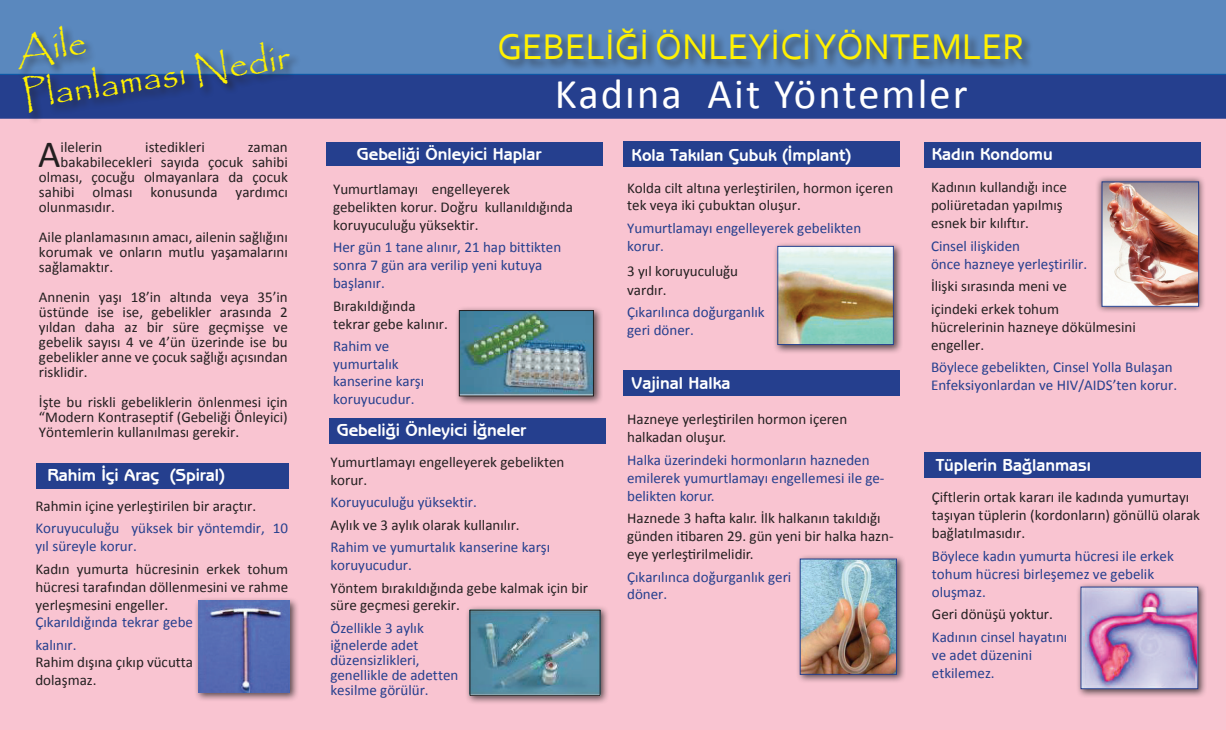
<style>
.page{position:relative;width:1226px;height:730px;background:#f9c4d1}
.page>*{position:absolute;margin:0;border:0;box-sizing:border-box;transform-origin:0 0}
.t1{font:42.5px "Calibri";letter-spacing:.05em;color:#fff}
.t2{font:38.62px "Calibri";color:#231f20}
.t3{font:37.5px "Corbel";color:#fff101}
.t4{font:37.5px/45.8px "Papyrus";color:#fff101}
.t5{font:700 17.5px "Benguiat Gothic IT Cby BT";color:#fff}
.t6{font:15px/18px "Calibri";color:#231f20}
.t7{font:15px/18px "Calibri";color:#253f8e}
</style>
<div class="page">
<div style="left:1px;top:74px;width:1225px;height:44px;background:#253f8e"></div>
<div style="left:0;top:74px;width:1226px;height:45px;border:1px solid #253f8e"></div>
<div style="left:1px;top:0;width:1225px;height:74px;background:#5a88be"></div>
<div style="left:326px;top:142px;width:276px;height:24px;background:#253f8e"></div>
<div style="left:498px;top:27px;width:536px;height:44px;background:#231f20;opacity:.65"></div>
<div style="left:330px;top:418px;width:276px;height:25px;background:#253f8e"></div>
<div style="left:925px;top:452px;width:276px;height:25px;background:#253f8e"></div>
<div style="left:924px;top:142px;width:276px;height:25px;background:#253f8e"></div>
<div style="left:36px;top:463px;width:253px;height:25px;background:#253f8e"></div>
<div style="left:624px;top:142px;width:276px;height:25px;background:#253f8e"></div>
<div style="left:624px;top:370px;width:276px;height:25px;background:#253f8e"></div>
<div style="left:17px;top:25px;width:284px;height:99px;background:#231f20;opacity:.75"></div>
<div style="left:1076px;top:582px;width:132px;height:116px;background:#231f20;opacity:.75"></div>
<img style="left:1083px;top:589px;width:113px;height:98px">
<div style="left:1081px;top:587px;width:117px;height:102px;border:1px solid #253f8e"></div>
<div style="left:773px;top:242px;width:130px;height:112px;background:#231f20;opacity:.75"></div>
<img style="left:779px;top:248px;width:113px;height:95px">
<div style="left:777px;top:246px;width:117px;height:99px;border:1px solid #253f8e"></div>
<div style="left:795px;top:554px;width:111px;height:130px;background:#231f20;opacity:.75"></div>
<img style="left:802px;top:561px;width:93px;height:112px">
<div style="left:800px;top:559px;width:97px;height:116px;border:1px solid #253f8e"></div>
<div style="left:454px;top:306px;width:149px;height:100px;background:#231f20;opacity:.75"></div>
<img style="left:461px;top:312px;width:131px;height:82px">
<div style="left:459px;top:310px;width:135px;height:86px;border:1px solid #231f20"></div>
<div style="left:194px;top:596px;width:105px;height:106px;background:#231f20;opacity:.75"></div>
<img style="left:198px;top:601px;width:92px;height:91px">
<div style="left:465px;top:605px;width:145px;height:100px;background:#231f20;opacity:.75"></div>
<img style="left:471px;top:611px;width:128px;height:83px">
<div style="left:469px;top:609px;width:132px;height:87px;border:1px solid #231f20"></div>
<div style="left:1095px;top:175px;width:111px;height:139px;background:#231f20;opacity:.75"></div>
<img style="left:1104px;top:183px;width:93px;height:122px">
<div style="left:1102px;top:181px;width:97px;height:126px;border:1px solid #253f8e"></div>
<h3 class="t4" style="left:12px;top:29px;width:271px;rotate:-9deg">Aile<br>Planlaması Nedir</h3>
<h2 class="t2" style="left:38px;top:130px;width:24px">A</h2>
<p class="t6" style="left:61px;top:137px;width:43px">ilelerin</p>
<p class="t6" style="left:145px;top:137px;width:61px">istedikleri</p>
<p class="t6" style="left:248px;top:137px;width:42px">zaman</p>
<p class="t6" style="left:61px;top:152px;width:229px">bakabilecekleri sayıda çocuk sahibi</p>
<p class="t6" style="left:39px;top:167px;width:250px">olması, çocuğu olmayanlara da çocuk</p>
<p class="t6" style="left:39px;top:182px;width:250px">sahibi olması konusunda yardımcı</p>
<p class="t6" style="left:39px;top:197px;width:77px">olunmasıdır.</p>
<p class="t6" style="left:39px;top:229px;width:250px;line-height:15px;text-align:justify">Aile planlamasının amacı, ailenin sağlığını korumak ve onların mutlu yaşamalarını sağlamaktır.</p>
<p class="t6" style="left:39px;top:289px;width:250px;line-height:15px;text-align:justify">Annenin yaşı 18’in altında veya 35’in üstünde ise ise, gebelikler arasında 2 yıldan daha az bir süre geçmişse ve gebelik sayısı 4 ve 4’ün üzerinde ise bu gebelikler anne ve çocuk sağlığı açısından risklidir.</p>
<p class="t6" style="left:39px;top:394px;width:250px;line-height:15px;text-align:justify">İşte bu riskli gebeliklerin önlenmesi için “Modern Kontraseptif (Gebeliği Önleyici)<br>Yöntemlerin kullanılması gerekir.</p>
<p class="t5" style="left:48px;top:464px;width:179px">Rahim İçi Araç (Spiral)</p>
<p class="t6" style="left:35px;top:496px;width:222px">Rahmin içine yerleştirilen bir araçtır.</p>
<p class="t7" style="left:35px;top:519px;width:254px">Koruyuculuğu yüksek bir yöntemdir, 10 yıl süreyle korur.</p>
<p class="t6" style="left:35px;top:559px;width:254px;text-align:justify">Kadın yumurta hücresinin erkek tohum hücresi tarafından döllenmesini ve rahme yerleşmesini engeller.</p>
<p class="t7" style="left:35px;top:610px;width:159px;line-height:22.5px">Çıkarıldığında tekrar gebe kalınır.</p>
<p class="t6" style="left:35px;top:653px;width:159px;line-height:17.5px">Rahim dışına çıkıp vücutta dolaşmaz.</p>
<h3 class="t3" style="left:497px;top:23px;width:529px">GEBELİĞİ ÖNLEYİCİ YÖNTEMLER</h3>
<h1 class="t1" style="left:555px;top:68px;width:414px">Kadına Ait Yöntemler</h1>
<p class="t5" style="left:357px;top:143px;width:186px">Gebeliği Önleyici Haplar</p>
<p class="t6" style="left:333px;top:179px;width:241px">Yumurtlamayı engelleyerek gebelikten korur. Doğru kullanıldığında koruyuculuğu yüksektir.</p>
<p class="t7" style="left:333px;top:238px;width:230px">Her gün 1 tane alınır, 21 hap bittikten sonra 7 gün ara verilip yeni kutuya başlanır.</p>
<p class="t6" style="left:333px;top:296px;width:116px">Bırakıldığında tekrar gebe kalınır.</p>
<p class="t7" style="left:333px;top:337px;width:93px;line-height:17.5px">Rahim ve yumurtalık kanserine karşı koruyucudur.</p>
<p class="t5" style="left:337px;top:420px;width:191px">Gebeliği Önleyici İğneler</p>
<p class="t6" style="left:330px;top:452px;width:236px">Yumurtlamayı engelleyerek gebelikten korur.</p>
<p class="t7" style="left:330px;top:492px;width:148px">Koruyuculuğu yüksektir.</p>
<p class="t6" style="left:330px;top:515px;width:191px">Aylık ve 3 aylık olarak kullanılır.</p>
<p class="t7" style="left:330px;top:537px;width:221px">Rahim ve yumurtalık kanserine karşı koruyucudur.</p>
<p class="t6" style="left:330px;top:578px;width:259px;line-height:17.5px">Yöntem bırakıldığında gebe kalmak için bir süre geçmesi gerekir.</p>
<p class="t7" style="left:330px;top:618px;width:95px;line-height:17.5px">Özellikle 3 aylık iğnelerde adet</p>
<p class="t7" style="left:330px;top:652px;width:129px;line-height:15px">düzensizlikleri, genellikle de adetten kesilme görülür.</p>
<p class="t5" style="left:632px;top:144px;width:221px">Kola Takılan Çubuk (İmplant)</p>
<p class="t6" style="left:627px;top:178px;width:268px;line-height:17.5px">Kolda cilt altına yerleştirilen, hormon içeren tek veya iki çubuktan oluşur.</p>
<p class="t7" style="left:627px;top:218px;width:236px">Yumurtlamayı engelleyerek gebelikten korur.</p>
<p class="t6" style="left:627px;top:261px;width:113px;line-height:18.8px">3 yıl koruyuculuğu vardır.</p>
<p class="t7" style="left:627px;top:303px;width:139px;line-height:17.5px">Çıkarılınca doğurganlık geri döner.</p>
<p class="t5" style="left:632px;top:373px;width:100px">Vajinal Halka</p>
<p class="t6" style="left:627px;top:409px;width:222px">Hazneye yerleştirilen hormon içeren halkadan oluşur.</p>
<p class="t7" style="left:627px;top:450px;width:259px">Halka üzerindeki hormonların hazneden emilerek yumurtlamayı engellemesi ile ge&shy;belikten korur.</p>
<p class="t6" style="left:627px;top:508px;width:268px">Haznede 3 hafta kalır. İlk halkanın takıldığı günden itibaren 29. gün yeni bir halka hazn&shy;eye yerleştirilmelidir.</p>
<p class="t7" style="left:627px;top:567px;width:166px;line-height:17.5px">Çıkarılınca doğurganlık geri döner.</p>
<p class="t5" style="left:932px;top:143px;width:122px">Kadın Kondomu</p>
<p class="t6" style="left:931px;top:178px;width:137px">Kadının kullandığı ince poliüretadan yapılmış esnek bir kılıftır.</p>
<p class="t7" style="left:931px;top:236px;width:158px">Cinsel ilişkiden<br>önce hazneye yerleştirilir.</p>
<p class="t6" style="left:931px;top:274px;width:137px;line-height:22.5px">İlişki sırasında meni ve içindeki erkek tohum</p>
<p class="t6" style="left:931px;top:317px;width:206px">hücrelerinin hazneye dökülmesini engeller.</p>
<p class="t7" style="left:931px;top:358px;width:248px">Böylece gebelikten, Cinsel Yolla Bulaşan<br>Enfeksiyonlardan ve HIV/AIDS’ten korur.</p>
<p class="t5" style="left:936px;top:454px;width:157px">Tüplerin Bağlanması</p>
<p class="t6" style="left:932px;top:487px;width:270px">Çiftlerin ortak kararı ile kadında yumurtayı taşıyan tüplerin (kordonların) gönüllü olarak bağlatılmasıdır.</p>
<p class="t7" style="left:932px;top:546px;width:243px">Böylece kadın yumurta hücresi ile erkek tohum hücresi birleşemez ve gebelik oluşmaz.</p>
<p class="t6" style="left:932px;top:604px;width:123px">Geri dönüşü yoktur.</p>
<p class="t7" style="left:932px;top:627px;width:137px">Kadının cinsel hayatını ve adet düzenini etkilemez.</p>
</div>
